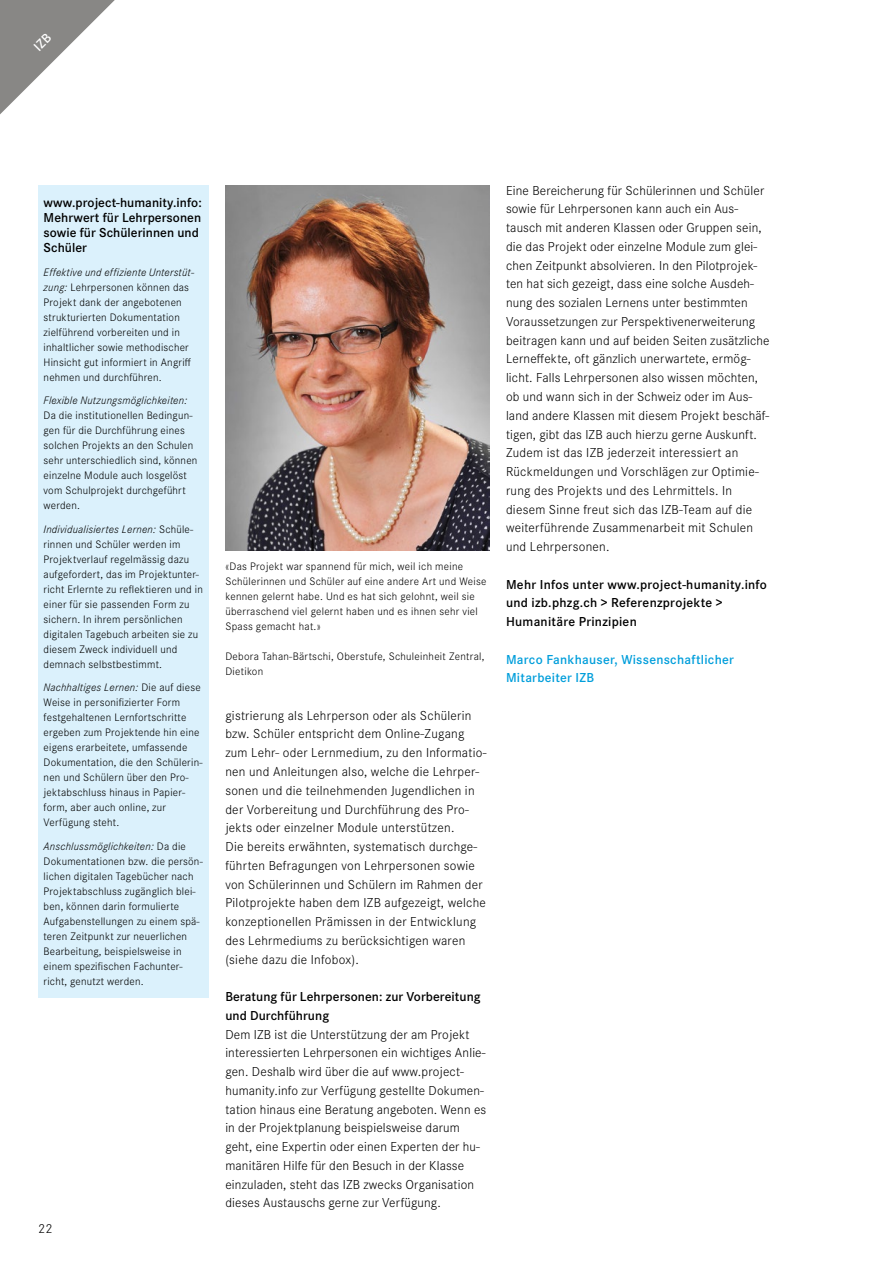
<style>
.page{position:relative;width:893px;height:1263px;background:#fff}
.page>*{position:absolute;margin:0;border:0;box-sizing:border-box;transform-origin:0 0}
.t1{font:300 13.5px/18.8px "Corporate S";letter-spacing:.01em;color:#000}
.t2{font:600 13.5px/18.8px "Corporate S";letter-spacing:.005em;color:#000}
.t3{font:600 13.5px/18.8px "Corporate S";letter-spacing:.02em;color:#009edb}
.t4{font:300 11.25px/15px "Corporate S";letter-spacing:.02em;color:#000}
.t5{font:italic 300 11.25px "Corporate S";letter-spacing:.02em;color:#000}
.s1{font-style:italic}
</style>
<div class="page">
<div style="left:38px;top:185px;width:170px;height:813px;background:#dbf1fc"></div>
<img style="left:225px;top:185px;width:264px;height:366px">
<svg style="left:0;top:0;width:115px;height:114px"></svg>
<p class="t2" style="left:44px;top:195px;width:160px;line-height:15px">www.project-humanity.info:<br>Mehrwert für Lehrpersonen sowie für Schülerinnen und<br>Schüler</p>
<p class="t4" style="left:44px;top:264px;width:152px"><span class="s1">Effektive und effiziente Unterstüt&shy;zung:</span> Lehrpersonen können das<br>Projekt dank der angebotenen strukturierten Dokumentation zielführend vorbereiten und in inhaltlicher sowie methodischer<br>Hinsicht gut informiert in Angriff nehmen und durchführen.</p>
<p class="t5" style="left:44px;top:394px;width:145px">Flexible Nutzungsmöglichkeiten:</p>
<p class="t4" style="left:44px;top:408px;width:155px">Da die institutionellen Bedingun&shy;gen für die Durchführung eines solchen Projekts an den Schulen sehr unterschiedlich sind, können einzelne Module auch losgelöst vom Schulprojekt durchgeführt werden.</p>
<p class="t4" style="left:44px;top:521px;width:161px"><span class="s1">Individualisiertes Lernen:</span> Schüle&shy;rinnen und Schüler werden im<br>Projektverlauf regelmässig dazu aufgefordert, das im Projektunter&shy;richt Erlernte zu reflektieren und in einer für sie passenden Form zu sichern. In ihrem persönlichen digitalen Tagebuch arbeiten sie zu diesem Zweck individuell und demnach selbstbestimmt.</p>
<p class="t4" style="left:44px;top:680px;width:160px"><span class="s1">Nachhaltiges Lernen:</span> Die auf diese<br>Weise in personifizierter Form festgehaltenen Lernfortschritte ergeben zum Projektende hin eine eigens erarbeitete, umfassende<br>Dokumentation, die den Schülerin&shy;nen und Schülern über den Pro&shy;jektabschluss hinaus in Papier&shy;form, aber auch online, zur<br>Verfügung steht.</p>
<p class="t4" style="left:44px;top:838px;width:161px"><span class="s1">Anschlussmöglichkeiten:</span> Da die<br>Dokumentationen bzw. die persön&shy;lichen digitalen Tagebücher nach<br>Projektabschluss zugänglich blei&shy;ben, können darin formulierte<br>Aufgabenstellungen zu einem spä&shy;teren Zeitpunkt zur neuerlichen<br>Bearbeitung, beispielsweise in einem spezifischen Fachunter&shy;richt, genutzt werden.</p>
<p class="t1" style="left:38px;top:1219px;width:16px">22</p>
<p class="t4" style="left:225px;top:559px;width:263px">«Das Projekt war spannend für mich, weil ich meine Schülerinnen und Schüler auf eine andere Art und Weise kennen gelernt habe. Und es hat sich gelohnt, weil sie überraschend viel gelernt haben und es ihnen sehr viel Spass gemacht hat.»</p>
<p class="t4" style="left:225px;top:649px;width:261px">Debora Tahan-Bärtschi, Oberstufe, Schuleinheit Zentral,<br>Dietikon</p>
<p class="t1" style="left:225px;top:705px;width:263px">gistrierung als Lehrperson oder als Schülerin bzw. Schüler entspricht dem Online-Zugang zum Lehr- oder Lernmedium, zu den Informatio&shy;nen und Anleitungen also, welche die Lehrper&shy;sonen und die teilnehmenden Jugendlichen in der Vorbereitung und Durchführung des Pro&shy;jekts oder einzelner Module unterstützen.<br>Die bereits erwähnten, systematisch durchge&shy;führten Befragungen von Lehrpersonen sowie von Schülerinnen und Schülern im Rahmen der Pilotprojekte haben dem IZB aufgezeigt, welche konzeptionellen Prämissen in der Entwicklung des Lehrmediums zu berücksichtigen waren (siehe dazu die Infobox).</p>
<p class="t2" style="left:225px;top:987px;width:257px">Beratung für Lehrpersonen: zur Vorbereitung und Durchführung</p>
<p class="t1" style="left:225px;top:1024px;width:262px">Dem IZB ist die Unterstützung der am Projekt interessierten Lehrpersonen ein wichtiges Anlie&shy;gen. Deshalb wird über die auf www.project&shy;humanity.info zur Verfügung gestellte Dokumen&shy;tation hinaus eine Beratung angeboten. Wenn es in der Projektplanung beispielsweise darum geht, eine Expertin oder einen Experten der hu&shy;manitären Hilfe für den Besuch in der Klasse einzuladen, steht das IZB zwecks Organisation dieses Austauschs gerne zur Verfügung.</p>
<p class="t1" style="left:506px;top:180px;width:265px">Eine Bereicherung für Schülerinnen und Schüler sowie für Lehrpersonen kann auch ein Aus&shy;tausch mit anderen Klassen oder Gruppen sein, die das Projekt oder einzelne Module zum glei&shy;chen Zeitpunkt absolvieren. In den Pilotprojek&shy;ten hat sich gezeigt, dass eine solche Ausdeh&shy;nung des sozialen Lernens unter bestimmten Voraussetzungen zur Perspektivenerweiterung beitragen kann und auf beiden Seiten zusätzliche Lerneffekte, oft gänzlich unerwartete, ermög&shy;licht. Falls Lehrpersonen also wissen möchten, ob und wann sich in der Schweiz oder im Aus&shy;land andere Klassen mit diesem Projekt beschäf&shy;tigen, gibt das IZB auch hierzu gerne Auskunft.<br>Zudem ist das IZB jederzeit interessiert an Rückmeldungen und Vorschlägen zur Optimie&shy;rung des Projekts und des Lehrmittels. In diesem Sinne freut sich das IZB-Team auf die weiterführende Zusammenarbeit mit Schulen und Lehrpersonen.</p>
<p class="t2" style="left:506px;top:574px;width:262px">Mehr Infos unter www.project-humanity.info und izb.phzg.ch &gt; Referenzprojekte &gt;<br>Humanitäre Prinzipien</p>
<p class="t3" style="left:506px;top:649px;width:229px">Marco Fankhauser, Wissenschaftlicher<br>Mitarbeiter IZB</p>
</div>
